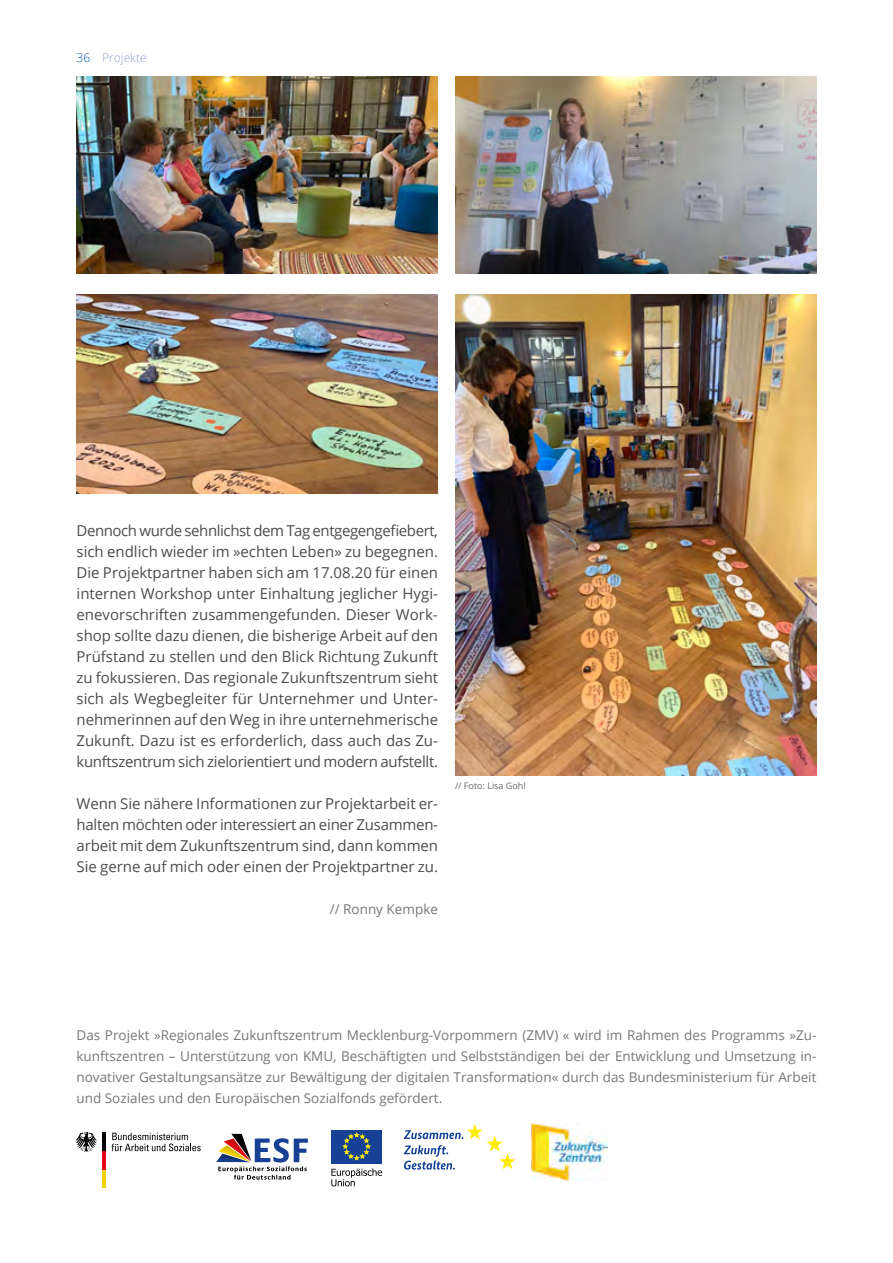
<style>
.page{position:relative;width:893px;height:1263px;background:#fff}
.page>*{position:absolute;margin:0;border:0;box-sizing:border-box;transform-origin:0 0}
.t1{font:15px/21px "Open Sans";letter-spacing:-.015em;color:#4d4c4b;text-align:justify}
.t2{font:13.5px/21px "Open Sans";color:#777;text-align:justify}
.t3{font:300 12px "Open Sans";color:#8ea0cf}
.t4{font:9px "Open Sans";color:#6a6767}
.s1{color:#055da9}
</style>
<div class="page">
<img style="left:531px;top:1123px;width:76px;height:57px">
<svg style="left:404px;top:1123px;width:111px;height:46px"></svg>
<svg style="left:216px;top:1134px;width:92px;height:45px"></svg>
<hr style="left:103px;top:1169px;width:3px;height:19px;background:#f7d102">
<hr style="left:103px;top:1151px;width:3px;height:18px;background:#e3061d">
<hr style="left:103px;top:1133px;width:3px;height:18px;background:#010203">
<svg style="left:76px;top:1132px;width:21px;height:20px"></svg>
<svg style="left:111px;top:1133px;width:90px;height:18px"></svg>
<svg style="left:331px;top:1168px;width:51px;height:18px"></svg>
<div style="left:331px;top:1130px;width:51px;height:34px;background:#164194"></div>
<svg style="left:343px;top:1133px;width:27px;height:27px"></svg>
<img style="left:77px;top:77px;width:361px;height:196px">
<img style="left:77px;top:294px;width:361px;height:200px">
<img style="left:455px;top:77px;width:361px;height:196px">
<img style="left:455px;top:294px;width:361px;height:482px">
<p class="t3" style="left:77px;top:50px;width:72px"><span class="s1">36</span> Projekte</p>
<p class="t1" style="left:77px;top:519px;width:363px">Dennoch wurde sehnlichst dem Tag entgegengefiebert, sich endlich wieder im »echten Leben» zu begegnen.<br>Die Projektpartner haben sich am 17.08.20 für einen internen Workshop unter Einhaltung jeglicher Hygi&shy;enevorschriften zusammengefunden. Dieser Work&shy;shop sollte dazu dienen, die bisherige Arbeit auf den Prüfstand zu stellen und den Blick Richtung Zukunft zu fokussieren. Das regionale Zukunftszentrum sieht sich als Wegbegleiter für Unternehmer und Unter&shy;nehmerinnen auf den Weg in ihre unternehmerische Zukunft. Dazu ist es erforderlich, dass auch das Zu&shy;kunftszentrum sich zielorientiert und modern aufstellt.</p>
<p class="t1" style="left:77px;top:792px;width:363px">Wenn Sie nähere Informationen zur Projektarbeit er&shy;halten möchten oder interessiert an einer Zusammen&shy;arbeit mit dem Zukunftszentrum sind, dann kommen Sie gerne auf mich oder einen der Projektpartner zu.</p>
<p class="t2" style="left:330px;top:898px;width:110px">// Ronny Kempke</p>
<p class="t4" style="left:455px;top:779px;width:72px">// Foto: Lisa Gohl</p>
<p class="t2" style="left:77px;top:1024px;width:741px">Das Projekt »Regionales Zukunftszentrum Mecklenburg-Vorpommern (ZMV) « wird im Rahmen des Programms »Zu&shy;kunftszentren – Unterstützung von KMU, Beschäftigten und Selbstständigen bei der Entwicklung und Umsetzung in&shy;novativer Gestaltungsansätze zur Bewältigung der digitalen Transformation« durch das Bundesministerium für Arbeit und Soziales und den Europäischen Sozialfonds gefördert.</p>
</div>
